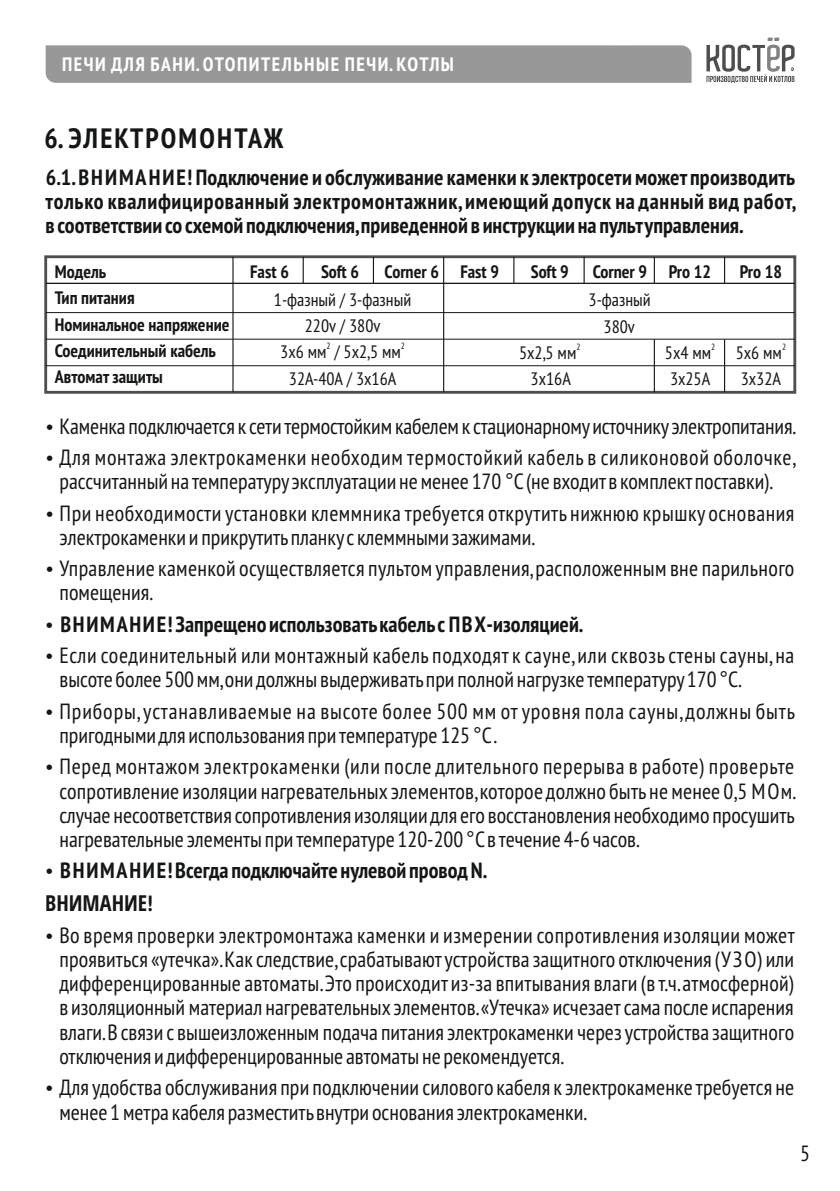
<style>
.page{position:relative;width:840px;height:1191px;background:#fff}
.page>*{position:absolute;margin:0;border:0;box-sizing:border-box;transform-origin:0 0}
.t1{font:700 condensed 28px "PT Sans";letter-spacing:.08em;color:#151616}
.t2{font:condensed 22px/24.2px "PT Sans";color:#151616}
.t3{font:700 condensed 22px/24.2px "PT Sans";color:#151616;text-align:justify}
.t4{font:condensed 22px/24.2px "PT Sans";letter-spacing:.02em;color:#151616}
.t5{font:condensed 22px/24.2px "PT Sans";letter-spacing:.04em;color:#151616}
.t6{font:700 condensed 22px "Open Sans";color:#151616}
.t7{font:700 condensed 19.4px "PT Sans";letter-spacing:.08em;color:#fff}
.t8{font:700 condensed 18px/26.4px "PT Sans";color:#151616}
.t9{font:condensed 18px/26.4px "PT Sans";color:#151616;text-align:center}
.t10{font:condensed 9px "PT Sans";color:#151616}
.s1{font-family:"Arial";font-stretch:normal}
.s2{font-family:"PT Sans"}
</style>
<div class="page">
<svg style="left:44px;top:255px;width:753px;height:139px"></svg>
<hr style="left:232px;top:257px;width:1px;height:135px;background:#151616">
<svg style="left:302px;top:257px;width:1px;height:26px"></svg>
<hr style="left:372px;top:257px;width:2px;height:26px;background:#151616">
<hr style="left:46px;top:283px;width:748px;height:1px;background:#151616">
<hr style="left:46px;top:312px;width:748px;height:1px;background:#151616">
<hr style="left:46px;top:339px;width:748px;height:1px;background:#151616">
<hr style="left:443px;top:257px;width:1px;height:135px;background:#151616">
<hr style="left:46px;top:365px;width:748px;height:1px;background:#151616">
<svg style="left:513px;top:257px;width:1px;height:26px"></svg>
<svg style="left:583px;top:257px;width:1px;height:26px"></svg>
<hr style="left:653px;top:339px;width:1px;height:53px;background:#151616">
<hr style="left:723px;top:339px;width:1px;height:53px;background:#151616">
<svg style="left:653px;top:257px;width:1px;height:26px"></svg>
<svg style="left:723px;top:257px;width:1px;height:26px"></svg>
<div style="left:46px;top:45px;width:645px;height:38px;background:#989899"></div>
<svg style="left:706px;top:38px;width:88px;height:45px"></svg>
<p class="t7" style="left:62px;top:57px;width:393px">ПЕЧИ ДЛЯ БАНИ.ОТОПИТЕЛЬНЫЕ ПЕЧИ.КОТЛЫ</p>
<p class="t1" style="left:44px;top:127px;width:240px">6.ЭЛЕКТРОМОНТАЖ</p>
<p class="t3" style="left:46px;top:167px;width:751px">6.1.ВНИМАНИЕ! Подключение и обслуживание каменки к электросети можетпроизводить только квалифицированный электромонтажник,имеющий допуск на данный вид работ, в соответствии со схемой подключения,приведенной в инструкции на пультуправления.</p>
<p class="t8" style="left:55px;top:260px;width:53px">Модель</p>
<p class="t8" style="left:384px;top:260px;width:56px">Corner 6</p>
<p class="t8" style="left:592px;top:260px;width:120px">Corner 9 Pro 12</p>
<p class="t8" style="left:739px;top:260px;width:44px">Pro 18</p>
<p class="t8" style="left:55px;top:286px;width:176px">Тип питания<br>Номинальное напряжение<br>Соединительный кабель<br>Автомат защиты</p>
<p class="t8" style="left:250px;top:260px;width:40px">Fast 6</p>
<p class="t8" style="left:321px;top:260px;width:40px">Soft 6</p>
<p class="t8" style="left:460px;top:260px;width:40px">Fast 9</p>
<p class="t8" style="left:530px;top:260px;width:40px">Soft 9</p>
<p class="t9" style="left:274px;top:288px;width:139px">1-фазный / 3-фазный<br>220v / 380v</p>
<p class="t10" style="left:326px;top:342px;width:6px">2</p>
<p class="t10" style="left:400px;top:342px;width:6px">2</p>
<p class="t9" style="left:588px;top:288px;width:64px">3-фазный</p>
<p class="t9" style="left:603px;top:315px;width:33px">380v</p>
<p class="t10" style="left:576px;top:343px;width:6px">2</p>
<p class="t9" style="left:664px;top:341px;width:48px;text-align:left">5х4 мм<br>3х25A</p>
<p class="t10" style="left:781px;top:343px;width:6px">2</p>
<p class="t10" style="left:710px;top:343px;width:6px">2</p>
<p class="t9" style="left:280px;top:340px;width:122px">3х6 мм / 5х2,5 мм<br>32А-40A / 3х16А</p>
<p class="t9" style="left:519px;top:341px;width:59px">5х2,5 мм<br>3х16A</p>
<p class="t9" style="left:735px;top:341px;width:48px;text-align:left">5х6 мм<br>3х32A</p>
<p class="t2" style="left:45px;top:416px;width:751px">• Каменка подключается к сети термостойким кабелем к стационарномуисточникуэлектропитания.</p>
<p class="t2" style="left:45px;top:447px;width:751px;text-align:center">• Для монтажа электрокаменки необходим термостойкий кабель в силиконовой оболочке, рассчитанный на температуруэксплуатации не менее 170 <span class="s1">°</span>С(не входитв комплектпоставки).</p>
<p class="t4" style="left:60px;top:503px;width:736px;text-indent:-14px">• При необходимости установки клеммника требуется открутить нижнюю крышку основания электрокаменки и прикрутитьпланкус клеммными зажимами.</p>
<p class="t2" style="left:59px;top:558px;width:736px;text-indent:-14px">• Управление каменкой осуществляется пультом управления,расположенным вне парильного помещения.</p>
<p class="t3" style="left:45px;top:614px;width:539px">• ВНИМАНИЕ! Запрещено использоватькабельс ПВХ-изоляцией.</p>
<p class="t2" style="left:59px;top:645px;width:736px;text-indent:-14px">• Если соединительный или монтажный кабель подходят к сауне,или сквозь стены сауны,на высоте более 500 мм,они должны выдерживатьпри полной нагрузке температуру170 <span class="s1">°</span>С.</p>
<p class="t5" style="left:59px;top:701px;width:736px;text-indent:-14px">• Приборы,устанавливаемые на высоте более 500 мм отуровня пола сауны,должны быть пригодными для использования при температуре 125 <span class="s1">°</span>С.</p>
<p class="t2" style="left:59px;top:756px;width:737px;text-align:justify;text-indent:-14px">• Перед монтажом электрокаменки (или после длительного перерыва в работе) проверьте сопротивление изоляции нагревательных элементов,которое должно бытьне менее 0,5 МОм. случае несоответствия сопротивления изоляции для его восстановления необходимо просушить нагревательные элементы при температуре 120-200 <span class="s1">°</span>Св течение 4-6 часов.</p>
<p class="t3" style="left:45px;top:860px;width:443px">• ВНИМАНИЕ! Всегда подключайте нулевой провод N.</p>
<p class="t6" style="left:45px;top:893px;width:109px">ВНИМАНИЕ<span class="s2">!</span></p>
<p class="t2" style="left:59px;top:925px;width:736px;text-align:justify;text-indent:-14px">• Во время проверки электромонтажа каменки и измерении сопротивления изоляции может проявиться«утечка».Какследствие,срабатываютустройства защитного отключения(УЗО) или дифференцированные автоматы.Это происходит из-за впитывания влаги (в т.ч.атмосферной) в изоляционный материал нагревательных элементов.«Утечка» исчезаетсама после испарения влаги.В связи с вышеизложенным подача питания электрокаменки через устройства защитного отключения и дифференцированные автоматы не рекомендуется.</p>
<p class="t2" style="left:59px;top:1077px;width:736px;text-indent:-14px">• Дляудобства обслуживания при подключении силового кабелякэлектрокаменке требуется не менее 1 метра кабеля разместитьвнутри основания электрокаменки.</p>
<p class="t2" style="left:799px;top:1143px;width:11px">5</p>
</div>
